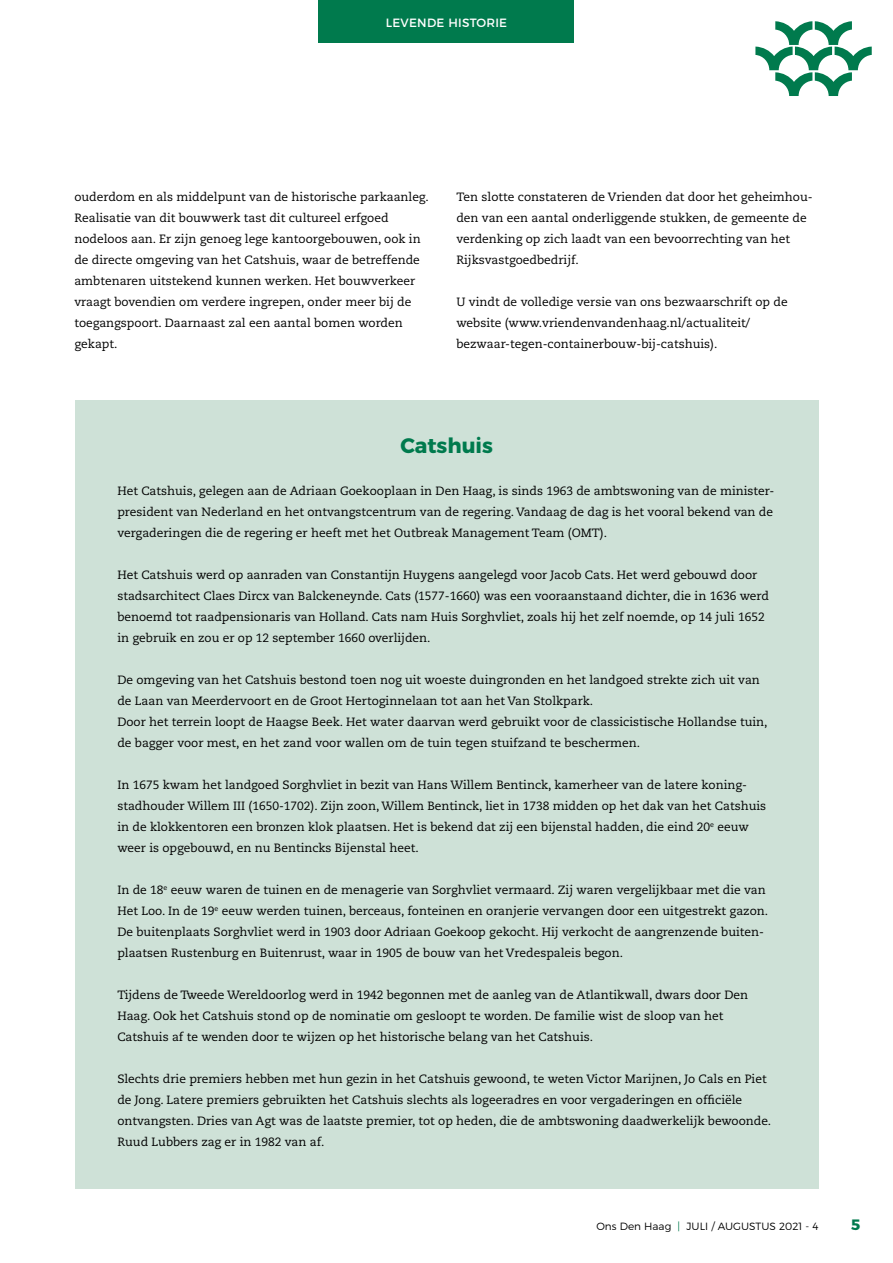
<style>
.page{position:relative;width:893px;height:1263px;background:#fff}
.page>*{position:absolute;margin:0;border:0;box-sizing:border-box;transform-origin:0 0}
.t1{font:700 21px "Montserrat";color:#007a4d}
.t2{font:700 15px "Montserrat";color:#007a4d}
.t3{font:12px/21px "Caecilia LT Std";color:#000}
.t4{font:12px "Montserrat";letter-spacing:.02em;color:#fff}
.t5{font:300 10.5px "Montserrat";color:#000}
.s1{color:#007a4d}
</style>
<div class="page">
<svg style="left:755px;top:21px;width:117px;height:75px"></svg>
<div style="left:319px;top:0;width:255px;height:43px;background:#007a4d"></div>
<div style="left:75px;top:400px;width:744px;height:788px;background:#cee1d7"></div>
<p class="t4" style="left:386px;top:13px;width:123px">LEVENDE HISTORIE</p>
<p class="t3" style="left:74px;top:187px;width:356px">ouderdom en als middelpunt van de historische parkaanleg.<br>Realisatie van dit bouwwerk tast dit cultureel erfgoed nodeloos aan. Er zijn genoeg lege kantoorgebouwen, ook in de directe omgeving van het Catshuis, waar de betreffende ambtenaren uitstekend kunnen werken. Het bouwverkeer vraagt bovendien om verdere ingrepen, onder meer bij de toegangspoort. Daarnaast zal een aantal bomen worden gekapt.</p>
<p class="t3" style="left:456px;top:187px;width:358px">Ten slotte constateren de Vrienden dat door het geheimhou&shy;den van een aantal onderliggende stukken, de gemeente de verdenking op zich laadt van een bevoorrechting van het Rijksvastgoedbedrijf.</p>
<p class="t3" style="left:456px;top:292px;width:333px">U vindt de volledige versie van ons bezwaarschrift op de website (www.vriendenvandenhaag.nl/actualiteit/ bezwaar-tegen-containerbouw-bij-catshuis).</p>
<h1 class="t1" style="left:400px;top:428px;width:94px">Catshuis</h1>
<p class="t3" style="left:117px;top:481px;width:657px">Het Catshuis, gelegen aan de Adriaan Goekooplaan in Den Haag, is sinds 1963 de ambtswoning van de minister-- president van Nederland en het ontvangstcentrum van de regering. Vandaag de dag is het vooral bekend van de vergaderingen die de regering er heeft met het Outbreak Management Team (OMT).</p>
<p class="t3" style="left:117px;top:565px;width:653px">Het Catshuis werd op aanraden van Constantijn Huygens aangelegd voor Jacob Cats. Het werd gebouwd door stadsarchitect Claes Dircx van Balckeneynde. Cats (1577-1660) was een vooraanstaand dichter, die in 1636 werd benoemd tot raadpensionaris van Holland. Cats nam Huis Sorghvliet, zoals hij het zelf noemde, op 14 juli 1652 in gebruik en zou er op 12 september 1660 overlijden.</p>
<p class="t3" style="left:117px;top:670px;width:652px">De omgeving van het Catshuis bestond toen nog uit woeste duingronden en het landgoed strekte zich uit van de Laan van Meerdervoort en de Groot Hertoginnelaan tot aan het Van Stolkpark.<br>Door het terrein loopt de Haagse Beek. Het water daarvan werd gebruikt voor de classicistische Hollandse tuin, de bagger voor mest, en het zand voor wallen om de tuin tegen stuifzand te beschermen.</p>
<p class="t3" style="left:117px;top:775px;width:650px">In 1675 kwam het landgoed Sorghvliet in bezit van Hans Willem Bentinck, kamerheer van de latere koning-- stadhouder Willem III (1650-1702). Zijn zoon, Willem Bentinck, liet in 1738 midden op het dak van het Catshuis in de klokkentoren een bronzen klok plaatsen. Het is bekend dat zij een bijenstal hadden, die eind 20<sup>e</sup> eeuw weer is opgebouwd, en nu Bentincks Bijenstal heet.</p>
<p class="t3" style="left:117px;top:880px;width:652px">In de 18<sup>e</sup> eeuw waren de tuinen en de menagerie van Sorghvliet vermaard. Zij waren vergelijkbaar met die van Het Loo. In de 19<sup>e</sup> eeuw werden tuinen, berceaus, fonteinen en oranjerie vervangen door een uitgestrekt gazon.<br>De buitenplaats Sorghvliet werd in 1903 door Adriaan Goekoop gekocht. Hij verkocht de aangrenzende buiten&shy;plaatsen Rustenburg en Buitenrust, waar in 1905 de bouw van het Vredespaleis begon.</p>
<p class="t3" style="left:117px;top:985px;width:632px">Tijdens de Tweede Wereldoorlog werd in 1942 begonnen met de aanleg van de Atlantikwall, dwars door Den<br>Haag. Ook het Catshuis stond op de nominatie om gesloopt te worden. De familie wist de sloop van het<br>Catshuis af te wenden door te wijzen op het historische belang van het Catshuis.</p>
<p class="t3" style="left:117px;top:1069px;width:655px">Slechts drie premiers hebben met hun gezin in het Catshuis gewoond, te weten Victor Marijnen, Jo Cals en Piet de Jong. Latere premiers gebruikten het Catshuis slechts als logeeradres en voor vergaderingen en officiële ontvangsten. Dries van Agt was de laatste premier, tot op heden, die de ambtswoning daadwerkelijk bewoonde.<br>Ruud Lubbers zag er in 1982 van af.</p>
<p class="t5" style="left:596px;top:1218px;width:224px">Ons Den Haag <span class="s1">|</span> JULI / AUGUSTUS 2021 - 4</p>
<p class="t2" style="left:851px;top:1212px;width:11px">5</p>
</div>
